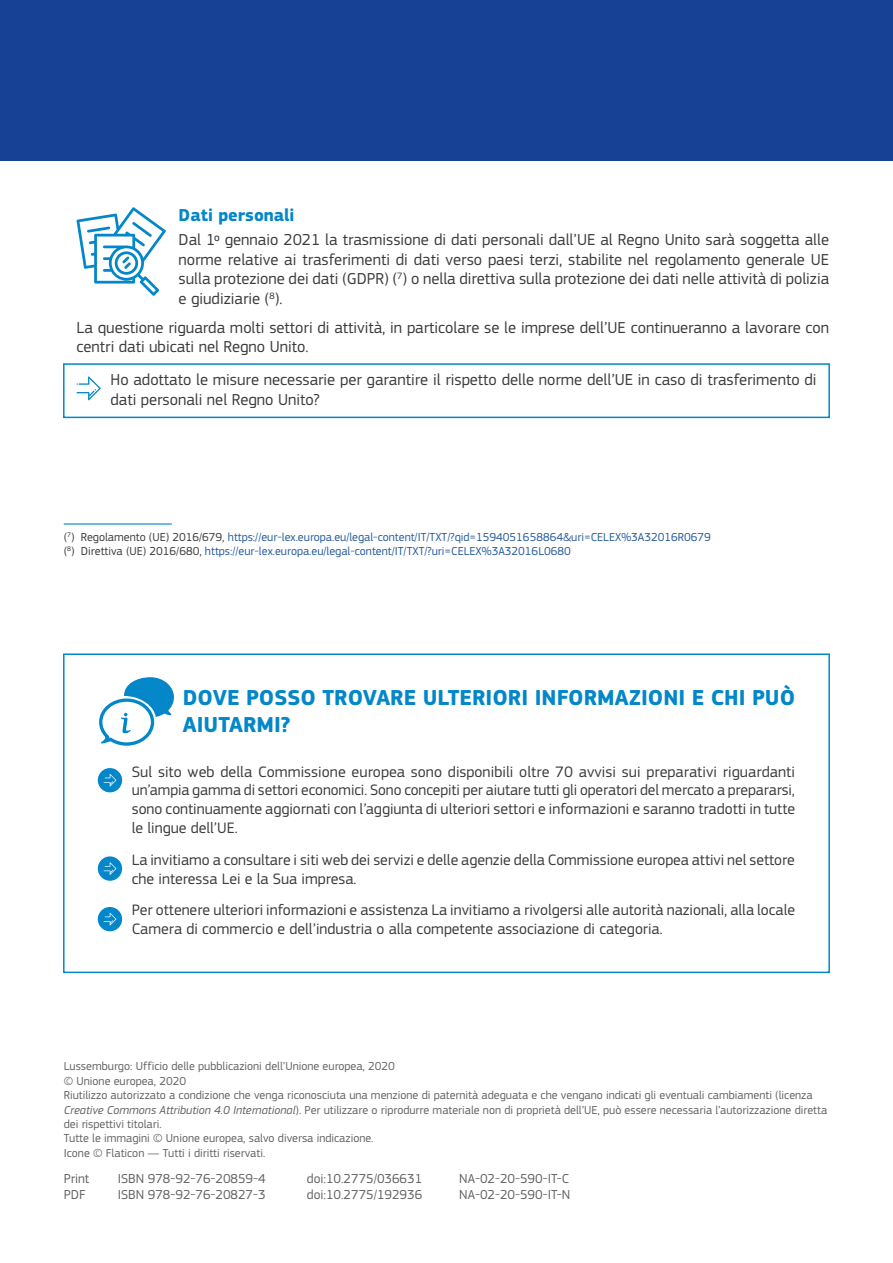
<style>
.page{position:relative;width:893px;height:1263px;background:#fff}
.page>*{position:absolute;margin:0;border:0;box-sizing:border-box;transform-origin:0 0}
.title_1_page6{font:700 22.5px/27px "EC Square Sans Pro";color:#0387c9}
.title_2_break{font:700 18px "EC Square Sans Pro";color:#0387c9}
.body_page2_1{font:16.5px/19.8px "EC Square Sans Pro";color:#3c3c3b;text-align:justify}
.body_page2_2{font:16.5px/19.8px "EC Square Sans Pro";color:#3c3c3b}
.body_page6{font:15.75px/18.9px "EC Square Sans Pro";color:#3c3c3b}
.lim_ids{font:13.5px "EC Square Sans Pro";color:#646363}
.lim{font:12px/14.4px "EC Square Sans Pro";color:#646363}
.footnotes{font:12px "EC Square Sans Pro";color:#275b9b}
.lim_break{font:12px "EC Square Sans Pro";color:#646363}
.s1{color:#3c3c3b}
.s2{font-style:italic}
</style>
<div class="page">
<div style="left:63px;top:653px;width:767px;height:320px;border:2px solid #0387c9"></div>
<div style="left:98px;top:768px;width:24px;height:24px;background:#0387c9;border-radius:50%"></div>
<svg style="left:104px;top:774px;width:12px;height:12px"></svg>
<div style="left:98px;top:856px;width:24px;height:25px;background:#0387c9;border-radius:50%"></div>
<svg style="left:104px;top:862px;width:12px;height:13px"></svg>
<div style="left:98px;top:907px;width:24px;height:24px;background:#0387c9;border-radius:50%"></div>
<svg style="left:104px;top:913px;width:12px;height:12px"></svg>
<div style="left:63px;top:363px;width:767px;height:55px;border:2px solid #0387c9"></div>
<hr style="left:64px;top:523px;width:108px;height:2px;background:#0387c9">
<svg style="left:77px;top:376px;width:24px;height:24px"></svg>
<div style="left:0;top:0;width:893px;height:161px;background:#164194"></div>
<svg style="left:76px;top:207px;width:90px;height:89px"></svg>
<svg style="left:99px;top:677px;width:75px;height:69px"></svg>
<p class="title_2_break" style="left:179px;top:204px;width:118px">Dati personali</p>
<p class="body_page2_1" style="left:179px;top:230px;width:652px">Dal 1º gennaio 2021 la trasmissione di dati personali dall’UE al Regno Unito sarà soggetta alle norme relative ai trasferimenti di dati verso paesi terzi, stabilite nel regolamento generale UE sulla protezione dei dati (GDPR) (<sup>7</sup>) o nella direttiva sulla protezione dei dati nelle attività di polizia e giudiziarie (<sup>8</sup>).</p>
<p class="body_page2_1" style="left:77px;top:317px;width:754px">La questione riguarda molti settori di attività, in particolare se le imprese dell’UE continueranno a lavorare con centri dati ubicati nel Regno Unito.</p>
<p class="body_page2_2" style="left:111px;top:370px;width:707px">Ho adottato le misure necessarie per garantire il rispetto delle norme dell’UE in caso di trasferimento di dati personali nel Regno Unito?</p>
<p class="footnotes" style="left:64px;top:530px;width:649px"><span class="s1">(</span><sup>7</sup><span class="s1">) Regolamento (UE) 2016/679,</span> https://eur-lex.europa.eu/legal-content/IT/TXT/?qid=1594051658864&amp;uri=CELEX%3A32016R0679</p>
<p class="footnotes" style="left:64px;top:544px;width:509px"><span class="s1">(</span><sup>8</sup><span class="s1">) Direttiva (UE) 2016/680,</span> https://eur-lex.europa.eu/legal-content/IT/TXT/?uri=CELEX%3A32016L0680</p>
<p class="title_1_page6" style="left:183px;top:685px;width:614px">DOVE POSSO TROVARE ULTERIORI INFORMAZIONI E CHI PUÒ<br>AIUTARMI?</p>
<p class="body_page6" style="left:132px;top:762px;width:665px;text-align:justify">Sul sito web della Commissione europea sono disponibili oltre 70 avvisi sui preparativi riguardanti un’ampia gamma di settori economici. Sono concepiti per aiutare tutti gli operatori del mercato a prepararsi, sono continuamente aggiornati con l’aggiunta di ulteriori settori e informazioni e saranno tradotti in tutte le lingue dell’UE.</p>
<p class="body_page6" style="left:132px;top:850px;width:664px">La invitiamo a consultare i siti web dei servizi e delle agenzie della Commissione europea attivi nel settore che interessa Lei e la Sua impresa.</p>
<p class="body_page6" style="left:132px;top:901px;width:665px">Per ottenere ulteriori informazioni e assistenza La invitiamo a rivolgersi alle autorità nazionali, alla locale<br>Camera di commercio e dell’industria o alla competente associazione di categoria.</p>
<p class="lim_break" style="left:64px;top:1059px;width:333px">Lussemburgo: Ufficio delle pubblicazioni dell’Unione europea, 2020</p>
<p class="lim" style="left:64px;top:1074px;width:124px">© Unione europea, 2020</p>
<p class="lim" style="left:64px;top:1088px;width:765px">Riutilizzo autorizzato a condizione che venga riconosciuta una menzione di paternità adeguata e che vengano indicati gli eventuali cambiamenti (licenza<br><span class="s2">Creative Commons Attribution 4.0 International</span>). Per utilizzare o riprodurre materiale non di proprietà dell’UE, può essere necessaria l’autorizzazione diretta dei rispettivi titolari.</p>
<p class="lim" style="left:64px;top:1131px;width:311px">Tutte le immagini © Unione europea, salvo diversa indicazione.<br>Icone © Flaticon — Tutti i diritti riservati.</p>
<p class="lim_ids" style="left:64px;top:1171px;width:27px">Print</p>
<p class="lim_ids" style="left:118px;top:1171px;width:149px">ISBN 978-92-76-20859-4</p>
<p class="lim_ids" style="left:307px;top:1171px;width:117px">doi:10.2775/036631</p>
<p class="lim_ids" style="left:459px;top:1171px;width:111px">NA-02-20-590-IT-C</p>
<p class="lim_ids" style="left:64px;top:1187px;width:23px">PDF</p>
<p class="lim_ids" style="left:118px;top:1187px;width:149px">ISBN 978-92-76-20827-3</p>
<p class="lim_ids" style="left:307px;top:1187px;width:117px">doi:10.2775/192936</p>
<p class="lim_ids" style="left:459px;top:1187px;width:113px">NA-02-20-590-IT-N</p>
</div>
